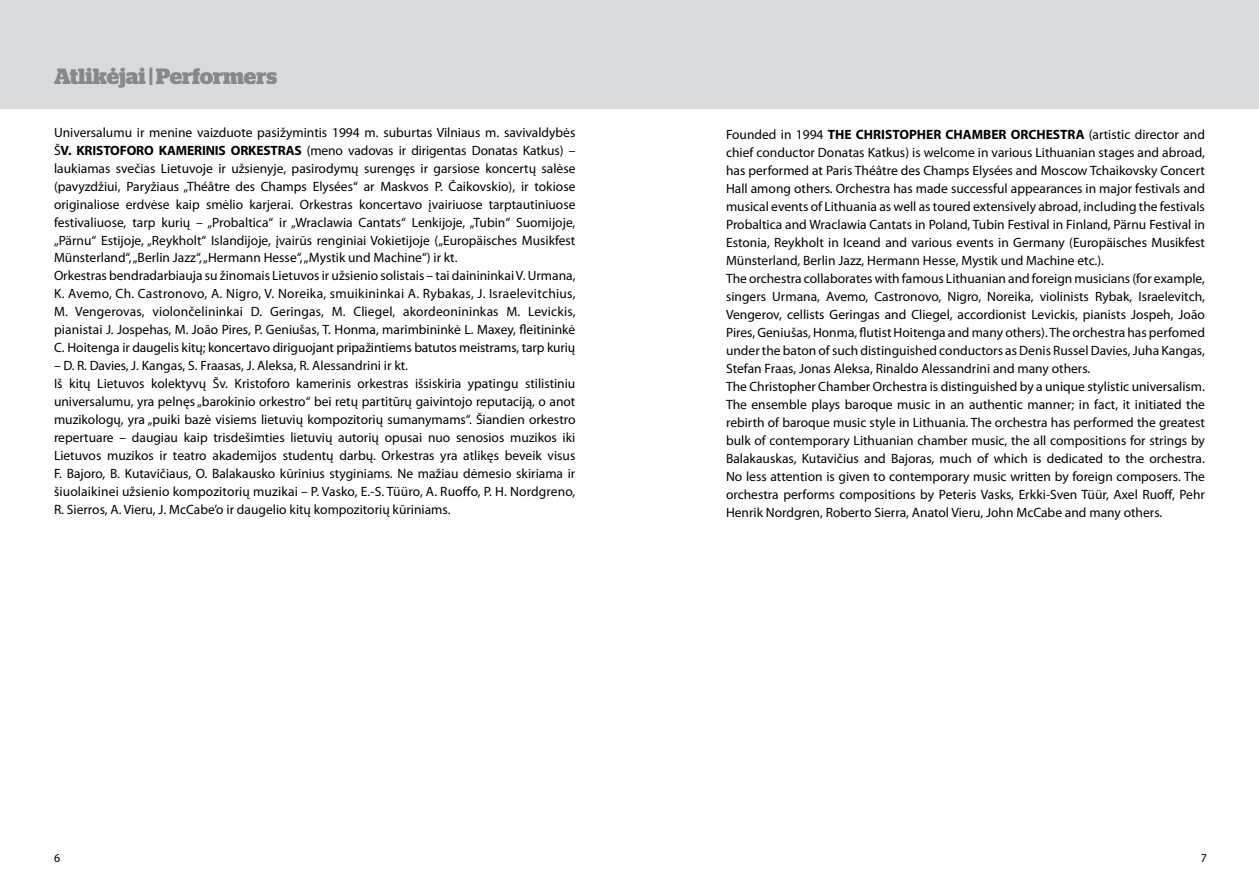
<style>
.page{position:relative;width:1259px;height:893px;background:#fff}
.page>*{position:absolute;margin:0;border:0;box-sizing:border-box;transform-origin:0 0}
.t1{font:700 22.05px "Stag";color:#86888a}
.t2{font:13.5px/18px "Myriad Pro";color:#000}
.t3{font:12px "Myriad Pro";color:#000}
.s1{font-weight:700}
</style>
<div class="page">
<div style="left:0;top:0;width:1259px;height:108px;background:#dadbdc"></div>
<h1 class="t1" style="left:54px;top:63px;width:225px">Atlikėjai | Performers</h1>
<p class="t2" style="left:54px;top:123px;width:523px">Universalumu ir menine vaizduote pasižymintis 1994 m. suburtas Vilniaus m. savivaldybės Š<span class="s1">V. KRISTOFORO KAMERINIS ORKESTRAS</span> (meno vadovas ir dirigentas Donatas Katkus) – laukiamas svečias Lietuvoje ir užsienyje, pasirodymų surengęs ir garsiose koncertų salėse (pavyzdžiui, Paryžiaus „Théâtre des Champs Elysées“ ar Maskvos P. Čaikovskio), ir tokiose originaliose erdvėse kaip smėlio karjerai. Orkestras koncertavo įvairiuose tarptautiniuose festivaliuose, tarp kurių – „Probaltica“ ir „Wraclawia Cantats“ Lenkijoje, „Tubin“ Suomijoje, „Pärnu“ Estijoje, „Reykholt“ Islandijoje, įvairūs renginiai Vokietijoje („Europäisches Musikfest Münsterland“, „Berlin Jazz“, „Hermann Hesse“, „Mystik und Machine“) ir kt.<br>Orkestras bendradarbiauja su žinomais Lietuvos ir užsienio solistais – tai dainininkai V. Urmana, K. Avemo, Ch. Castronovo, A. Nigro, V. Noreika, smuikininkai A. Rybakas, J. Israelevitchius, M. Vengerovas, violončelininkai D. Geringas, M. Cliegel, akordeonininkas M. Levickis, pianistai J. Jospehas, M. João Pires, P. Geniušas, T. Honma, marimbininkė L. Maxey, fleitininkė C. Hoitenga ir daugelis kitų; koncertavo diriguojant pripažintiems batutos meistrams, tarp kurių</p>
<p class="t2" style="left:54px;top:357px;width:523px">– D. R. Davies, J. Kangas, S. Fraasas, J. Aleksa, R. Alessandrini ir kt.<br>Iš kitų Lietuvos kolektyvų Šv. Kristoforo kamerinis orkestras išsiskiria ypatingu stilistiniu universalumu, yra pelnęs „barokinio orkestro“ bei retų partitūrų gaivintojo reputaciją, o anot muzikologų, yra „puiki bazė visiems lietuvių kompozitorių sumanymams“. Šiandien orkestro repertuare – daugiau kaip trisdešimties lietuvių autorių opusai nuo senosios muzikos iki Lietuvos muzikos ir teatro akademijos studentų darbų. Orkestras yra atlikęs beveik visus F. Bajoro, B. Kutavičiaus, O. Balakausko kūrinius styginiams. Ne mažiau dėmesio skiriama ir šiuolaikinei užsienio kompozitorių muzikai – P. Vasko, E.-S. Tüüro, A. Ruoffo, P. H. Nordgreno, R. Sierros, A. Vieru, J. McCabe’o ir daugelio kitų kompozitorių kūriniams.</p>
<p class="t2" style="left:726px;top:126px;width:480px">Founded in 1994 <span class="s1">THE CHRISTOPHER CHAMBER ORCHESTRA</span> (artistic director and chief conductor Donatas Katkus) is welcome in various Lithuanian stages and abroad, has performed at Paris Théâtre des Champs Elysées and Moscow Tchaikovsky Concert Hall among others. Orchestra has made successful appearances in major festivals and musical events of Lithuania as well as toured extensively abroad, including the festivals Probaltica and Wraclawia Cantats in Poland, Tubin Festival in Finland, Pärnu Festival in Estonia, Reykholt in Iceand and various events in Germany (Europäisches Musikfest Münsterland, Berlin Jazz, Hermann Hesse, Mystik und Machine etc.).<br>The orchestra collaborates with famous Lithuanian and foreign musicians (for example, singers Urmana, Avemo, Castronovo, Nigro, Noreika, violinists Rybak, Israelevitch, Vengerov, cellists Geringas and Cliegel, accordionist Levickis, pianists Jospeh, João Pires, Geniušas, Honma, flutist Hoitenga and many others). The orchestra has perfomed under the baton of such distinguished conductors as Denis Russel Davies, Juha Kangas, Stefan Fraas, Jonas Aleksa, Rinaldo Alessandrini and many others.<br>The Christopher Chamber Orchestra is distinguished by a unique stylistic universalism.<br>The ensemble plays baroque music in an authentic manner; in fact, it initiated the rebirth of baroque music style in Lithuania. The orchestra has performed the greatest bulk of contemporary Lithuanian chamber music, the all compositions for strings by Balakauskas, Kutavičius and Bajoras, much of which is dedicated to the orchestra.<br>No less attention is given to contemporary music written by foreign composers. The orchestra performs compositions by Peteris Vasks, Erkki-Sven Tüür, Axel Ruoff, Pehr Henrik Nordgren, Roberto Sierra, Anatol Vieru, John McCabe and many others.</p>
<p class="t3" style="left:54px;top:850px;width:8px">6</p>
<p class="t3" style="left:1200px;top:850px;width:8px">7</p>
</div>
